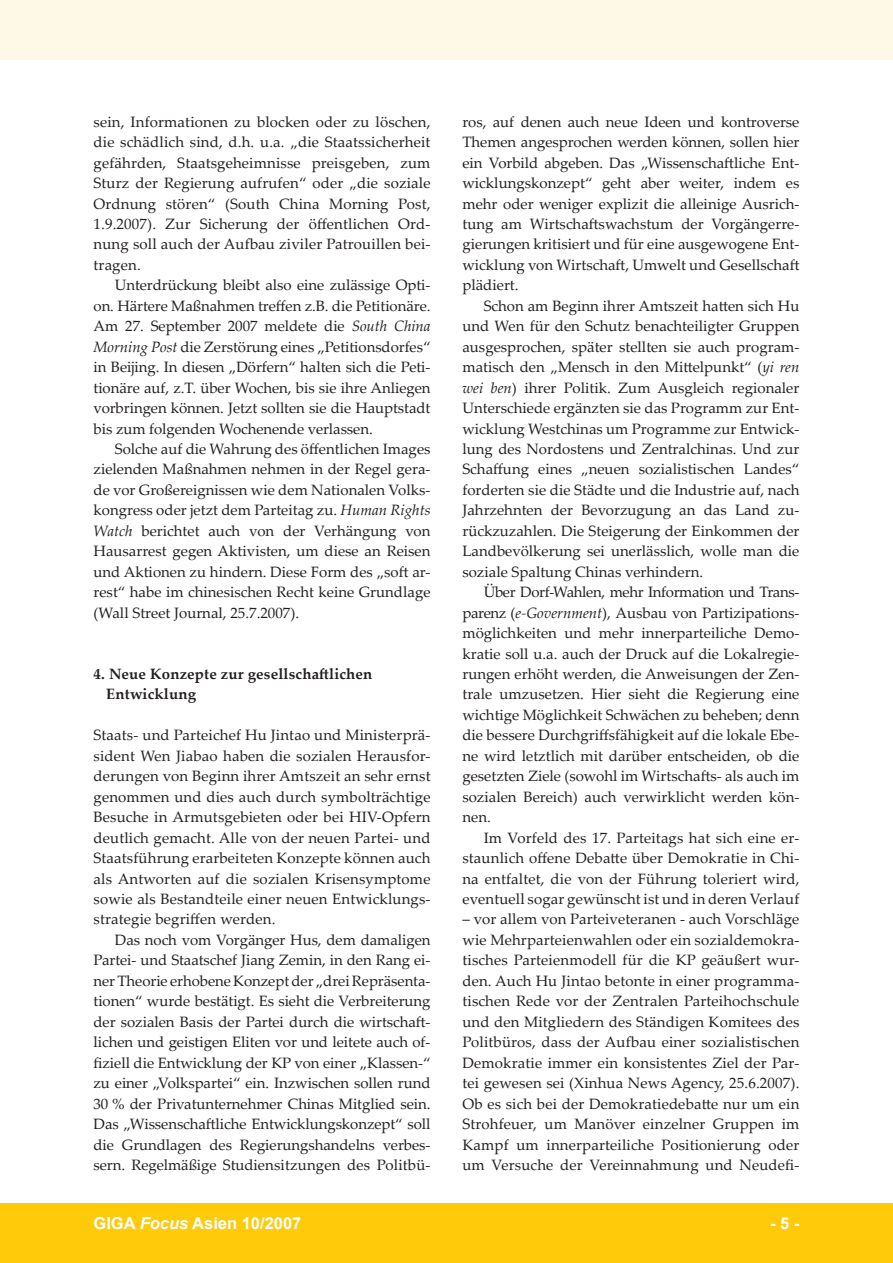
<style>
.page{position:relative;width:893px;height:1263px;background:#fff}
.page>*{position:absolute;margin:0;border:0;box-sizing:border-box;transform-origin:0 0}
.t1{font:700 16.5px "Arial";color:#fff}
.foc__text_flieÃ_text{font:15px/20.4px "Palatino Linotype";color:#231f20;text-align:justify}
.foc__text_1_absatz_f{font:15px/20.4px "Palatino Linotype";letter-spacing:.01em;color:#231f20;text-align:justify}
.foc__text_Ã¼berschrif{font:700 15px/20.4px "Palatino Linotype";letter-spacing:.01em;color:#231f20}
.s1{font-style:italic}
</style>
<div class="page">
<div style="left:0;top:1203px;width:893px;height:60px;background:#feca0a"></div>
<div style="left:0;top:1px;width:893px;height:59px;background:#fef9e7"></div>
<p class="foc__text_flieÃ_text" style="left:94px;top:111px;width:338px">sein, Informationen zu blocken oder zu löschen, die schädlich sind, d.h. u.a. „die Staatssicherheit gefährden, Staatsgeheimnisse preisgeben, zum Sturz der Regierung aufrufen“ oder „die soziale Ordnung stören“ (South China Morning Post, 1.9.2007). Zur Sicherung der öffentlichen Ord&shy;nung soll auch der Aufbau ziviler Patrouillen bei&shy;tragen.</p>
<p class="foc__text_flieÃ_text" style="left:94px;top:274px;width:338px;text-indent:21px">Unterdrückung bleibt also eine zulässige Opti&shy;on. Härtere Maßnahmen treffen z.B. die Petitionäre.<br>Am 27. September 2007 meldete die <span class="s1">South China Morning Post</span> die Zerstörung eines „Petitionsdorfes“ in Beijing. In diesen „Dörfern“ halten sich die Peti&shy;tionäre auf, z.T. über Wochen, bis sie ihre Anliegen vorbringen können. Jetzt sollten sie die Hauptstadt bis zum folgenden Wochenende verlassen.</p>
<p class="foc__text_flieÃ_text" style="left:94px;top:438px;width:338px;text-indent:21px">Solche auf die Wahrung des öffentlichen Images zielenden Maßnahmen nehmen in der Regel gera&shy;de vor Großereignissen wie dem Natio-nalen Volks&shy;kongress oder jetzt dem Parteitag zu. <span class="s1">Human Rights Watch</span> berichtet auch von der Verhängung von Hausarrest gegen Aktivisten, um diese an Reisen und Aktionen zu hindern. Diese Form des „soft ar&shy;rest“ habe im chinesischen Recht keine Grundlage (Wall Street Journal, 25.7.2007).</p>
<p class="foc__text_Ã¼berschrif" style="left:106px;top:663px;width:268px;text-indent:-13px">4. Neue Konzepte zur gesellschaftlichen<br>Entwicklung</p>
<p class="foc__text_1_absatz_f" style="left:94px;top:724px;width:339px">Staats- und Parteichef Hu Jintao und Ministerprä&shy;sident Wen Jiabao haben die sozialen Herausfor&shy;derungen von Beginn ihrer Amtszeit an sehr ernst genommen und dies auch durch symbolträchtige Besuche in Armutsgebieten oder bei HIV-Opfern deutlich gemacht. Alle von der neuen Partei- und Staatsführung erarbeiteten Konzepte können auch als Antworten auf die sozialen Krisensymptome sowie als Bestandteile einer neuen Entwicklungs&shy;strategie begriffen werden.</p>
<p class="foc__text_flieÃ_text" style="left:94px;top:929px;width:339px;text-indent:21px">Das noch vom Vorgänger Hus, dem damaligen Partei- und Staatschef Jiang Zemin, in den Rang ei&shy;ner Theorie erhobene Konzept der „drei Repräsenta&shy;tionen“ wurde bestätigt. Es sieht die Verbreiterung der sozialen Basis der Partei durch die wirtschaft&shy;lichen und geistigen Eliten vor und leitete auch of&shy;fiziell die Entwicklung der KP von einer „Klassen-“ zu einer „Volkspartei“ ein. Inzwischen sollen rund 30 % der Privatunternehmer Chinas Mitglied sein.<br>Das „Wissenschaftliche Entwicklungskonzept“ soll die Grundlagen des Regierungshandelns verbes&shy;sern. Regelmäßige Studiensitzungen des Politbü-</p>
<p class="foc__text_flieÃ_text" style="left:462px;top:111px;width:338px">ros, auf denen auch neue Ideen und kontroverse Themen angesprochen werden können, sollen hier ein Vorbild abgeben. Das „Wissenschaftliche Ent&shy;wicklungskonzept“ geht aber weiter, indem es mehr oder weniger explizit die alleinige Ausrich&shy;tung am Wirtschaftswachstum der Vorgängerre&shy;gierungen kritisiert und für eine ausgewogene Ent&shy;wicklung von Wirtschaft, Umwelt und Gesellschaft plädiert.</p>
<p class="foc__text_flieÃ_text" style="left:462px;top:295px;width:339px;text-indent:21px">Schon am Beginn ihrer Amtszeit hatten sich Hu und Wen für den Schutz benachteiligter Gruppen ausgesprochen, später stellten sie auch program&shy;matisch den „Mensch in den Mittelpunkt“ (<span class="s1">yi ren wei ben</span>) ihrer Politik. Zum Ausgleich regionaler Unterschiede ergänzten sie das Programm zur Ent&shy;wicklung Westchinas um Programme zur Entwick&shy;lung des Nordostens und Zentralchinas. Und zur Schaffung eines „neuen sozialistischen Landes“ forderten sie die Städte und die Industrie auf, nach Jahrzehnten der Bevorzugung an das Land zu&shy;rückzuzahlen. Die Steigerung der Einkommen der Landbevölkerung sei unerlässlich, wolle man die soziale Spaltung Chinas verhindern.</p>
<p class="foc__text_flieÃ_text" style="left:462px;top:581px;width:338px;text-indent:21px">Über Dorf-Wahlen, mehr Information und Trans&shy;parenz (<span class="s1">e-Government</span>), Ausbau von Partizipations&shy;möglichkeiten und mehr innerparteiliche Demo&shy;kratie soll u.a. auch der Druck auf die Lokalregie&shy;rungen erhöht werden, die Anweisungen der Zen&shy;trale umzusetzen. Hier sieht die Regierung eine wichtige Möglichkeit Schwächen zu beheben; denn die bessere Durchgriffsfähigkeit auf die lokale Ebe&shy;ne wird letztlich mit darüber entscheiden, ob die gesetzten Ziele (sowohl im Wirtschafts- als auch im sozialen Bereich) auch verwirklicht werden kön&shy;nen.</p>
<p class="foc__text_flieÃ_text" style="left:462px;top:827px;width:338px;text-indent:21px">Im Vorfeld des 17. Parteitags hat sich eine er&shy;staunlich offene Debatte über Demokratie in Chi&shy;na entfaltet, die von der Führung toleriert wird, eventuell sogar gewünscht ist und in deren Verlauf</p>
<p class="foc__text_flieÃ_text" style="left:462px;top:908px;width:339px">– vor allem von Parteiveteranen ‑ auch Vorschläge wie Mehrparteienwahlen oder ein sozialdemokra&shy;tisches Parteienmodell für die KP geäußert wur&shy;den. Auch Hu Jintao betonte in einer programma&shy;tischen Rede vor der Zentralen Parteihochschule und den Mitgliedern des Ständigen Komitees des Politbüros, dass der Aufbau einer sozialistischen Demokratie immer ein konsistentes Ziel der Par&shy;tei gewesen sei (Xinhua News Agency, 25.6.2007).<br>Ob es sich bei der Demokratiedebatte nur um ein Strohfeuer, um Manöver einzelner Gruppen im Kampf um innerparteiliche Positionierung oder um Versuche der Vereinnahmung und Neudefi-</p>
<p class="t1" style="left:94px;top:1212px;width:209px">GIGA <span class="s1">Focus</span> Asien 10/2007</p>
<p class="t1" style="left:770px;top:1212px;width:31px">- -</p>
</div>
